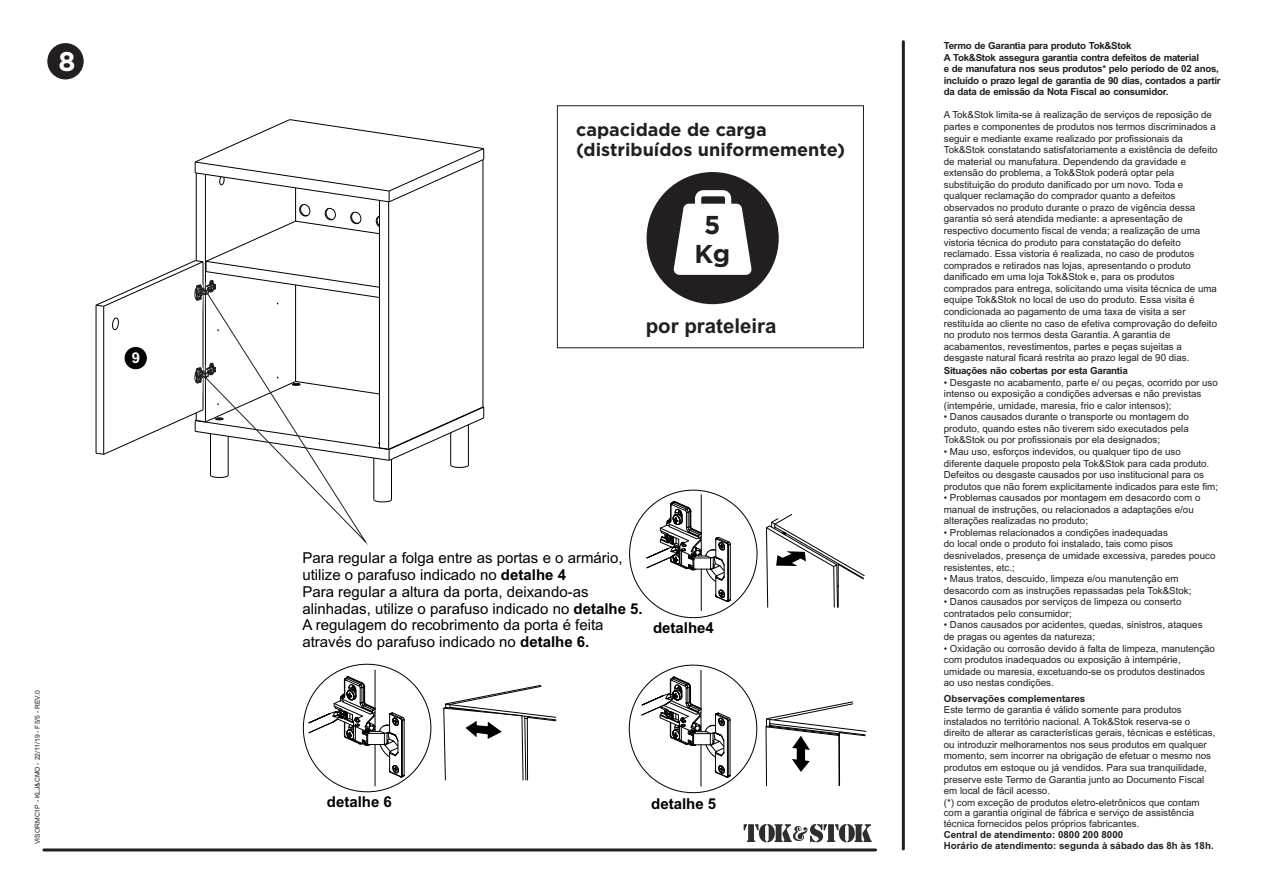
<style>
.page{position:relative;width:1262px;height:893px;background:#fff}
.page>*{position:absolute;margin:0;border:0;box-sizing:border-box;transform-origin:0 0}
.t1{font:700 27px "Gotham";color:#fff}
.t2{font:700 25.8px/28.5px "Gotham";color:#231f20;text-align:center}
.t3{font:700 20.4px "Arial";color:#231f20}
.t4{font:700 18px/20px "Gotham";color:#231f20}
.t5{font:15px/16.8px "Arial";color:#000}
.t6{font:700 15px "Arial";color:#000}
.t7{font:700 15px "Arial";color:#fff}
.t8{font:9.75px/11.6px "Arial";color:#231f20}
.t9{font:700 9.75px/11.6px "Arial";letter-spacing:-.03em;color:#231f20}
.t10{font:700 9.75px/10.9px "Arial";color:#231f20}
.t11{font:6.75px "Arial";color:#231f20}
.s1{font-weight:700}
</style>
<div class="page">
<div style="left:47px;top:43px;width:37px;height:36px;background:#231f20;border-radius:50%"></div>
<div style="left:646px;top:172px;width:132px;height:132px;background:#231f20;border-radius:50%"></div>
<svg style="left:673px;top:190px;width:78px;height:85px"></svg>
<div style="left:557px;top:105px;width:307px;height:243px;border:1px solid #231f20"></div>
<hr style="left:44px;top:848px;width:831px;height:3px;background:#231f20">
<hr style="left:901px;top:42px;width:3px;height:806px;background:#231f20">
<svg style="left:743px;top:823px;width:129px;height:19px"></svg>
<svg style="left:629px;top:489px;width:236px;height:130px"></svg>
<svg style="left:628px;top:664px;width:238px;height:130px"></svg>
<svg style="left:302px;top:663px;width:254px;height:130px"></svg>
<svg style="left:95px;top:119px;width:389px;height:426px"></svg>
<div style="left:125px;top:347px;width:22px;height:22px;background:#050505;border:1px solid #020304;border-radius:50%"></div>
<h1 class="t1" style="left:58px;top:51px;width:19px">8</h1>
<h3 class="t7" style="left:132px;top:352px;width:10px">9</h3>
<p class="t11" style="left:35px;top:844px;width:155px;rotate:-90deg">VISORMC1P - KLJ&amp;CMO - 22/11/19 - F5/5 - REV.0</p>
<h3 class="t4" style="left:576px;top:121px;width:270px">capacidade de carga (distribuídos uniformemente)</h3>
<h2 class="t2" style="left:694px;top:213px;width:37px">5<br>Kg</h2>
<h3 class="t3" style="left:645px;top:318px;width:132px">por prateleira</h3>
<p class="t5" style="left:302px;top:551px;width:342px">Para regular a folga entre as portas e o armário, utilize o parafuso indicado no <span class="s1">detalhe 4<br></span>Para regular a altura da porta, deixando-as alinhadas, utilize o parafuso indicado no <span class="s1">detalhe 5.<br></span>A regulagem do recobrimento da porta é feita através do parafuso indicado no <span class="s1">detalhe 6.</span></p>
<h3 class="t6" style="left:653px;top:622px;width:62px">detalhe4</h3>
<h3 class="t6" style="left:327px;top:796px;width:67px">detalhe 6</h3>
<h3 class="t6" style="left:651px;top:797px;width:67px">detalhe 5</h3>
<p class="t9" style="left:943px;top:41px;width:278px">Termo de Garantia para produto Tok&amp;Stok<br>A Tok&amp;Stok assegura garantia contra defeitos de material<br>e de manufatura nos seus produtos* pelo período de 02 anos, incluído o prazo legal de garantia de 90 dias, contados a partir da data de emissão da Nota Fiscal ao consumidor.</p>
<p class="t8" style="left:943px;top:110px;width:275px">A Tok&amp;Stok limita-se à realização de serviços de reposição de partes e componentes de produtos nos termos discriminados a seguir e mediante exame realizado por profissionais da Tok&amp;Stok constatando satisfatoriamente a existência de defeito de material ou manufatura. Dependendo da gravidade e extensão do problema, a Tok&amp;Stok poderá optar pela substituição do produto danificado por um novo. Toda e qualquer reclamação do comprador quanto a defeitos observados no produto durante o prazo de vigência dessa garantia só será atendida mediante: a apresentação de respectivo documento fiscal de venda; a realização de uma vistoria técnica do produto para constatação do defeito reclamado. Essa vistoria é realizada, no caso de produtos comprados e retirados nas lojas, apresentando o produto danificado em uma loja Tok&amp;Stok e, para os produtos comprados para entrega, solicitando uma visita técnica de uma equipe Tok&amp;Stok no local de uso do produto. Essa visita é condicionada ao pagamento de uma taxa de visita a ser restituída ao cliente no caso de efetiva comprovação do defeito no produto nos termos desta Garantia. A garantia de acabamentos, revestimentos, partes e peças sujeitas a desgaste natural ficará restrita ao prazo legal de 90 dias.</p>
<p class="t9" style="left:943px;top:366px;width:185px">Situações não cobertas por esta Garantia</p>
<p class="t8" style="left:943px;top:377px;width:275px">• Desgaste no acabamento, parte e/ ou peças, ocorrido por uso intenso ou exposição a condições adversas e não previstas (intempérie, umidade, maresia, frio e calor intensos);</p>
<p class="t8" style="left:943px;top:412px;width:247px;text-align:justify">• Danos causados durante o transporte ou montagem do produto, quando estes não tiverem sido executados pela Tok&amp;Stok ou por profissionais por ela designados;</p>
<p class="t8" style="left:943px;top:446px;width:276px">• Mau uso, esforços indevidos, ou qualquer tipo de uso diferente daquele proposto pela Tok&amp;Stok para cada produto.<br>Defeitos ou desgaste causados por uso institucional para os produtos que não forem explicitamente indicados para este fim;</p>
<p class="t8" style="left:943px;top:493px;width:258px">• Problemas causados por montagem em desacordo com o manual de instruções, ou relacionados a adaptações e/ou alterações realizadas no produto;</p>
<p class="t8" style="left:943px;top:527px;width:273px">• Problemas relacionados a condições inadequadas<br>do local onde o produto foi instalado, tais como pisos desnivelados, presença de umidade excessiva, paredes pouco resistentes, etc.;</p>
<p class="t8" style="left:943px;top:574px;width:249px">• Maus tratos, descuido, limpeza e/ou manutenção em desacordo com as instruções repassadas pela Tok&amp;Stok;</p>
<p class="t8" style="left:943px;top:597px;width:239px">• Danos causados por serviços de limpeza ou conserto contratados pelo consumidor;</p>
<p class="t8" style="left:943px;top:620px;width:260px">• Danos causados por acidentes, quedas, sinistros, ataques de pragas ou agentes da natureza;</p>
<p class="t8" style="left:943px;top:643px;width:273px">• Oxidação ou corrosão devido à falta de limpeza, manutenção com produtos inadequados ou exposição à intempérie, umidade ou maresia, excetuando-se os produtos destinados ao uso nestas condições.</p>
<p class="t10" style="left:943px;top:693px;width:143px">Observações complementares</p>
<p class="t8" style="left:943px;top:705px;width:273px">Este termo de garantia é válido somente para produtos instalados no território nacional. A Tok&amp;Stok reserva-se o direito de alterar as características gerais, técnicas e estéticas, ou introduzir melhoramentos nos seus produtos em qualquer momento, sem incorrer na obrigação de efetuar o mesmo nos produtos em estoque ou já vendidos. Para sua tranquilidade, preserve este Termo de Garantia junto ao Documento Fiscal em local de fácil acesso.<br>(*) com exceção de produtos eletro-eletrônicos que contam</p>
<p class="t10" style="left:943px;top:830px;width:271px">Central de atendimento: 0800 200 8000<br>Horário de atendimento: segunda à sábado das 8h às 18h.</p>
<p class="t8" style="left:943px;top:807px;width:252px;line-height:10.9px">com a garantia original de fábrica e serviço de assistência técnica fornecidos pelos próprios fabricantes.</p>
</div>
